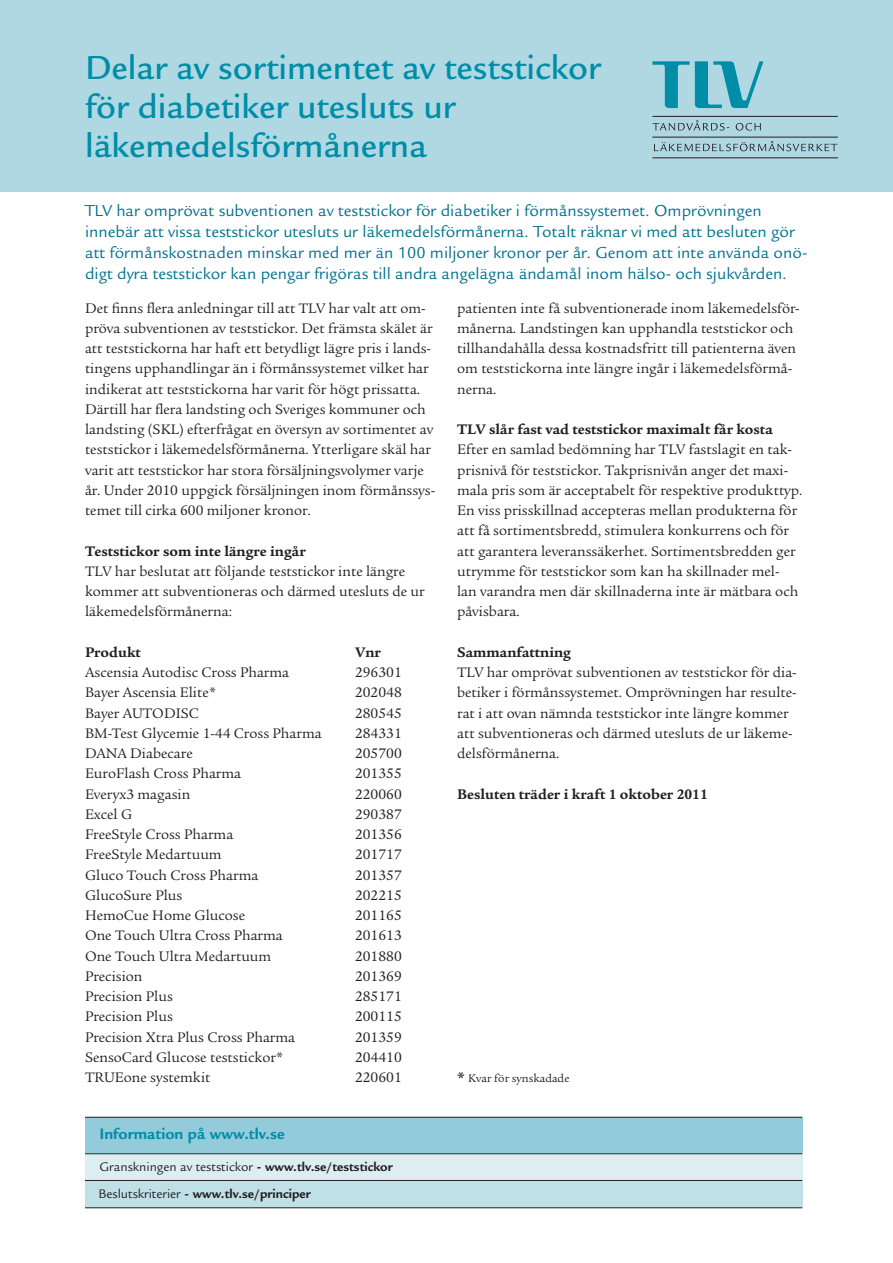
<style>
.page{position:relative;width:893px;height:1263px;background:#fff}
.page>*{position:absolute;margin:0;border:0;box-sizing:border-box;transform-origin:0 0}
.Rubrik{font:500 36px "Legacy Sans Std";color:#008da8}
.Ingress{font:17.25px/21px "Legacy Sans Std";color:#00718e}
.Underrubrik{font:700 16.5px "Legacy Sans Std";color:#008da8}
.Brödtext{font:15px/20.2px "Legacy Serif Std";color:#231f20}
.Brödtext-2{font:700 15px "Legacy Serif Std";color:#231f20}
.Underrubrik-2{font:13.5px "Legacy Sans Std";color:#231f20}
.Underrubrik-3{font:700 13.5px "Legacy Sans Std";color:#231f20}
.Brödtext-3{font:12px "Legacy Serif Std";color:#231f20}
.s1{font-weight:700}
.s2{font-weight:400}
.s3{font-weight:700;font-size:15px}
</style>
<div class="page">
<div style="left:0;top:0;width:893px;height:191px;background:#b0d8e3"></div>
<svg style="left:652px;top:120px;width:77px;height:11px"></svg>
<svg style="left:736px;top:123px;width:25px;height:8px"></svg>
<svg style="left:654px;top:141px;width:184px;height:10px"></svg>
<hr style="left:652px;top:116px;width:186px;height:1px;background:#231f20">
<hr style="left:652px;top:137px;width:186px;height:1px;background:#231f20">
<hr style="left:652px;top:158px;width:186px;height:1px;background:#231f20">
<svg style="left:652px;top:61px;width:111px;height:47px"></svg>
<div style="left:85px;top:1117px;width:718px;height:36px;background:#93cbda"></div>
<div style="left:85px;top:1153px;width:718px;height:27px;background:#ddeef3"></div>
<div style="left:85px;top:1180px;width:718px;height:27px;background:#c0e0e8"></div>
<hr style="left:85px;top:1117px;width:717px;height:1px;background:#231f20">
<hr style="left:85px;top:1153px;width:717px;height:1px;background:#231f20">
<hr style="left:85px;top:1180px;width:717px;height:1px;background:#231f20">
<hr style="left:85px;top:1207px;width:717px;height:1px;background:#231f20">
<p class="Rubrik" style="left:85px;top:47px;width:517px">Delar av sortimentet av teststickor</p>
<p class="Rubrik" style="left:85px;top:86px;width:372px">för diabetiker utesluts ur</p>
<p class="Rubrik" style="left:85px;top:125px;width:343px">läkemedelsförmånerna</p>
<p class="Ingress" style="left:85px;top:200px;width:678px">TLV har omprövat subventionen av teststickor för diabetiker i förmånssystemet. Omprövningen</p>
<p class="Ingress" style="left:85px;top:221px;width:724px">innebär att vissa teststickor utesluts ur läkemedelsförmånerna. Totalt räknar vi med att besluten gör att förmånskostnaden minskar med mer än 100 miljoner kronor per år. Genom att inte använda onö&shy;digt dyra teststickor kan pengar frigöras till andra angelägna ändamål inom hälso- och sjukvården.</p>
<p class="Brödtext" style="left:85px;top:298px;width:352px">Det finns flera anledningar till att TLV har valt att om&shy;pröva subventionen av teststickor. Det främsta skälet är att teststickorna har haft ett betydligt lägre pris i lands&shy;tingens upphandlingar än i förmånssystemet vilket har indikerat att teststickorna har varit för högt prissatta.<br>Därtill har flera landsting och Sveriges kommuner och landsting (SKL) efterfrågat en översyn av sortimentet av teststickor i läkemedelsförmånerna. Ytterligare skäl har varit att teststickor har stora försäljningsvolymer varje år. Under 2010 uppgick försäljningen inom förmånssys&shy;temet till cirka 600 miljoner kronor.</p>
<p class="Brödtext-2" style="left:85px;top:542px;width:222px">Teststickor som inte längre ingår</p>
<p class="Brödtext" style="left:85px;top:561px;width:341px">TLV har beslutat att följande teststickor inte längre kommer att subventioneras och därmed utesluts de ur läkemedelsförmånerna:</p>
<p class="Brödtext-2" style="left:85px;top:643px;width:57px">Produkt</p>
<p class="Brödtext-2" style="left:355px;top:643px;width:27px">Vnr</p>
<p class="Brödtext" style="left:85px;top:662px;width:206px">Ascensia Autodisc Cross Pharma</p>
<p class="Brödtext" style="left:355px;top:662px;width:48px">296301</p>
<p class="Brödtext" style="left:85px;top:683px;width:133px">Bayer Ascensia Elite*</p>
<p class="Brödtext" style="left:355px;top:683px;width:48px">202048</p>
<p class="Brödtext" style="left:85px;top:703px;width:115px">Bayer AUTODISC</p>
<p class="Brödtext" style="left:355px;top:703px;width:48px">280545</p>
<p class="Brödtext" style="left:85px;top:723px;width:238px">BM-Test Glycemie 1-44 Cross Pharma</p>
<p class="Brödtext" style="left:355px;top:723px;width:48px">284331</p>
<p class="Brödtext" style="left:85px;top:743px;width:109px">DANA Diabecare</p>
<p class="Brödtext" style="left:355px;top:743px;width:48px">205700</p>
<p class="Brödtext" style="left:85px;top:764px;width:158px">EuroFlash Cross Pharma</p>
<p class="Brödtext" style="left:355px;top:764px;width:48px">201355</p>
<p class="Brödtext" style="left:85px;top:784px;width:107px">Everyx3 magasin</p>
<p class="Brödtext" style="left:355px;top:784px;width:48px">220060</p>
<p class="Brödtext" style="left:85px;top:804px;width:49px">Excel G</p>
<p class="Brödtext" style="left:355px;top:804px;width:48px">290387</p>
<p class="Brödtext" style="left:85px;top:824px;width:150px">FreeStyle Cross Pharma</p>
<p class="Brödtext" style="left:355px;top:824px;width:48px">201356</p>
<p class="Brödtext" style="left:85px;top:845px;width:138px">FreeStyle Medartuum</p>
<p class="Brödtext" style="left:355px;top:845px;width:48px">201717</p>
<p class="Brödtext" style="left:85px;top:865px;width:175px">Gluco Touch Cross Pharma</p>
<p class="Brödtext" style="left:355px;top:865px;width:48px">201357</p>
<p class="Brödtext" style="left:85px;top:885px;width:99px">GlucoSure Plus</p>
<p class="Brödtext" style="left:355px;top:885px;width:48px">202215</p>
<p class="Brödtext" style="left:85px;top:905px;width:162px">HemoCue Home Glucose</p>
<p class="Brödtext" style="left:355px;top:905px;width:48px">201165</p>
<p class="Brödtext" style="left:85px;top:926px;width:199px">One Touch Ultra Cross Pharma</p>
<p class="Brödtext" style="left:355px;top:926px;width:48px">201613</p>
<p class="Brödtext" style="left:85px;top:946px;width:188px">One Touch Ultra Medartuum</p>
<p class="Brödtext" style="left:355px;top:946px;width:48px">201880</p>
<p class="Brödtext" style="left:85px;top:966px;width:59px">Precision</p>
<p class="Brödtext" style="left:355px;top:966px;width:48px">201369</p>
<p class="Brödtext" style="left:85px;top:986px;width:89px">Precision Plus</p>
<p class="Brödtext" style="left:355px;top:986px;width:48px">285171</p>
<p class="Brödtext" style="left:85px;top:1007px;width:89px">Precision Plus</p>
<p class="Brödtext" style="left:355px;top:1007px;width:48px">200115</p>
<p class="Brödtext" style="left:85px;top:1027px;width:212px">Precision Xtra Plus Cross Pharma</p>
<p class="Brödtext" style="left:355px;top:1027px;width:48px">201359</p>
<p class="Brödtext" style="left:85px;top:1047px;width:200px">SensoCard Glucose teststickor*</p>
<p class="Brödtext" style="left:355px;top:1047px;width:48px">204410</p>
<p class="Brödtext" style="left:85px;top:1067px;width:127px">TRUEone systemkit</p>
<p class="Brödtext" style="left:355px;top:1067px;width:48px">220601</p>
<p class="Underrubrik" style="left:100px;top:1124px;width:187px">Information på www.tlv.se</p>
<p class="Underrubrik-2" style="left:100px;top:1159px;width:295px">Granskningen av teststickor <span class="s1">- www.tlv.se/teststickor</span></p>
<p class="Underrubrik-3" style="left:98px;top:1186px;width:214px"><span class="s2">Beslutskriterier</span> - www.tlv.se/principer</p>
<p class="Brödtext" style="left:85px;top:1189px;width:309px">Teststickor som utesluts ur förmånssystemet kan</p>
<p class="Brödtext" style="left:457px;top:298px;width:344px">patienten inte få subventionerade inom läkemedelsför&shy;månerna. Landstingen kan upphandla teststickor och tillhandahålla dessa kostnadsfritt till patienterna även om teststickorna inte längre ingår i läkemedelsförmå&shy;nerna.</p>
<p class="Brödtext-2" style="left:457px;top:421px;width:317px">TLV slår fast vad teststickor maximalt får kosta</p>
<p class="Brödtext" style="left:457px;top:440px;width:347px">Efter en samlad bedömning har TLV fastslagit en tak&shy;prisnivå för teststickor. Takprisnivån anger det maxi&shy;mala pris som är acceptabelt för respektive produkttyp.<br>En viss prisskillnad accepteras mellan produkterna för att få sortimentsbredd, stimulera konkurrens och för att garantera leveranssäkerhet. Sortimentsbredden ger utrymme för teststickor som kan ha skillnader mel&shy;lan varandra men där skillnaderna inte är mätbara och påvisbara.</p>
<p class="Brödtext-2" style="left:457px;top:643px;width:115px">Sammanfattning</p>
<p class="Brödtext" style="left:457px;top:662px;width:341px">TLV har omprövat subventionen av teststickor för dia&shy;betiker i förmånssystemet. Omprövningen har resulte&shy;rat i att ovan nämnda teststickor inte längre kommer att subventioneras och därmed utesluts de ur läkeme&shy;delsförmånerna.</p>
<p class="Brödtext-2" style="left:457px;top:785px;width:252px">Besluten träder i kraft 1 oktober 2011</p>
<p class="Brödtext-3" style="left:457px;top:1071px;width:114px"><span class="s3">*</span> Kvar för synskadade</p>
</div>
